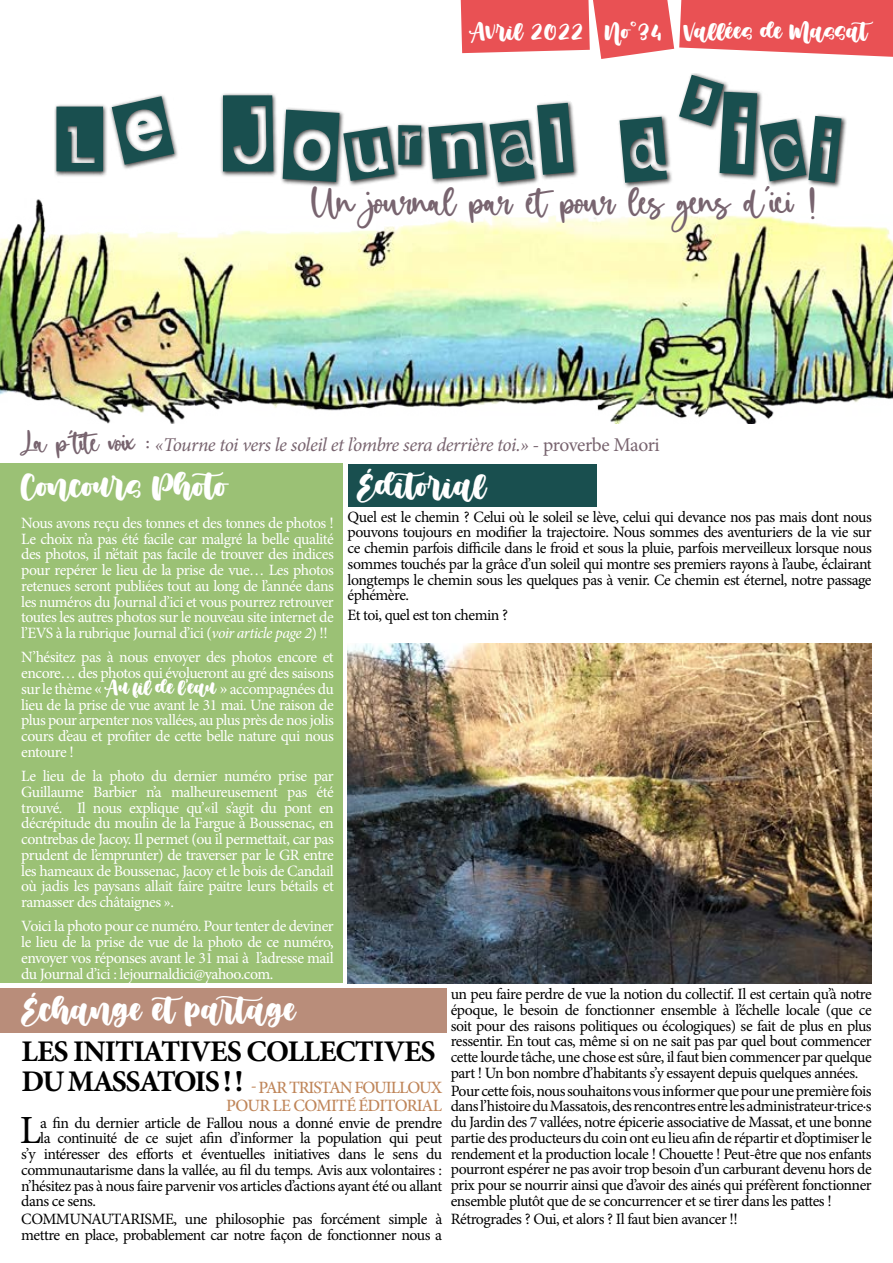
<style>
.page{position:relative;width:893px;height:1263px;background:#fff}
.page>*{position:absolute;margin:0;border:0;box-sizing:border-box;transform-origin:0 0}
.t1{font:97.5px "Earwig Factory";color:#194f4f}
.t2{font:49.5px "Birdlove";letter-spacing:-.03em;color:#78646f}
.t3{font:40.05px "Minion Pro";color:#000}
.t4{font:30px "Muthiara Demo Version";color:#fff}
.t5{font:700 30px "Minion Pro";letter-spacing:-.03em;color:#000}
.t6{font:21px "Muthiara Demo Version";color:#fff}
.t7{font:italic 19.5px "Minion Pro";letter-spacing:-.025em;color:#78646f}
.t8{font:500 17.25px/18px "Minion Pro";letter-spacing:-.06em;color:#bf8559;text-align:right}
.t9{font:15.75px/15.8px "Minion Pro";letter-spacing:-.03em;color:#000;text-align:justify}
.t10{font:15.75px/15.8px "Minion Pro";letter-spacing:-.03em;color:#fff;text-align:justify}
.s1{font-family:"Birdlove";font-style:normal;font-size:37.5px}
.s2{font-style:normal}
.s3{font-style:italic}
.s4{font-size:18px}
.s5{font-family:"Muthiara Demo Version";font-size:18px}
</style>
<div class="page">
<img style="left:0;top:199px;width:893px;height:224px">
<div style="left:55px;top:73px;width:793px;height:115px;background:#000;opacity:.75"></div>
<div style="left:348px;top:464px;width:249px;height:42px;background:#194f4f"></div>
<div style="left:0;top:463px;width:342px;height:519px;background:#9bc175"></div>
<svg style="left:461px;top:0;width:432px;height:59px;background:#ec6b6e"></svg>
<img style="left:348px;top:643px;width:524px;height:340px">
<div style="left:0;top:988px;width:446px;height:45px;background:#b98d7a"></div>
<h3 class="t6" style="left:469px;top:19px;width:414px">Avril 2022 No°34 Vallées de Massat</h3>
<h1 class="t1" style="left:51px;top:72px;width:793px">LE JOURNAL D’ICI</h1>
<h2 class="t2" style="left:312px;top:181px;width:505px">Un journal par et pour les gens d’ici !</h2>
<p class="t7" style="left:21px;top:431px;width:640px"><span class="s1">La p’tite voix :</span> «Tourne toi vers le soleil et l’ombre sera derrière toi.» <span class="s2">- proverbe Maori</span></p>
<h3 class="t4" style="left:21px;top:469px;width:216px">Concours Photo</h3>
<h3 class="t4" style="left:357px;top:469px;width:130px">Éditorial</h3>
<p class="t10" style="left:21px;top:515px;width:314px">Nous avons reçu des tonnes et des tonnes de photos !<br>Le choix n’a pas été facile car malgré la belle qualité des photos, il n’était pas facile de trouver des indices pour repérer le lieu de la prise de vue… Les photos retenues seront publiées tout au long de l’année dans les numéros du Journal d’ici et vous pourrez retrouver toutes les autres photos sur le nouveau site internet de l’EVS à la rubrique Journal d’ici (<span class="s3">voir article page 2</span>) !!</p>
<p class="t10" style="left:21px;top:650px;width:314px">N’hésitez pas à nous envoyer des photos encore et encore… des photos qui évolueront au gré des saisons sur le thème <span class="s4">«</span> <span class="s5">Au fil de l’eau</span> <span class="s4">»</span> accompagnées du lieu de la prise de vue avant le 31 mai. Une raison de plus pour arpenter nos vallées, au plus près de nos jolis cours d’eau et profiter de cette belle nature qui nous entoure !</p>
<p class="t10" style="left:21px;top:768px;width:314px">Le lieu de la photo du dernier numéro prise par Guillaume Barbier n’a malheureusement pas été trouvé. Il nous explique qu’«il s’agit du pont en décrépitude du moulin de la Fargue à Boussenac, en contrebas de Jacoy. Il permet (ou il permettait, car pas prudent de l’emprunter) de traverser par le GR entre les hameaux de Boussenac, Jacoy et le bois de Candail où jadis les paysans allait faire paitre leurs bétails et ramasser des châtaignes ».</p>
<p class="t10" style="left:21px;top:919px;width:314px">Voici la photo pour ce numéro. Pour tenter de deviner le lieu de la prise de vue de la photo de ce numéro, envoyer vos réponses avant le 31 mai à l’adresse mail du Journal d’ici : lejournaldici@yahoo.com.</p>
<p class="t9" style="left:348px;top:509px;width:526px">Quel est le chemin ? Celui où le soleil se lève, celui qui devance nos pas mais dont nous pouvons toujours en modifier la trajectoire. Nous sommes des aventuriers de la vie sur ce chemin parfois difficile dans le froid et sous la pluie, parfois merveilleux lorsque nous sommes touchés par la grâce d’un soleil qui montre ses premiers rayons à l’aube, éclairant longtemps le chemin sous les quelques pas à venir. Ce chemin est éternel, notre passage éphémère.</p>
<p class="t9" style="left:348px;top:607px;width:162px">Et toi, quel est ton chemin ?</p>
<h3 class="t4" style="left:21px;top:993px;width:276px">Échange etpartage</h3>
<h3 class="t5" style="left:21px;top:1030px;width:416px">LES INITIATIVES COLLECTIVES</h3>
<p class="t8" style="left:21px;top:1079px;width:422px"><sup>DU</sup> <sup>MASSATOIS</sup> <sup>!</sup> <sup>!</sup> - PAR TRISTAN FOUILLOUX<br>POUR LE COMITÉ ÉDITORIAL</p>
<h3 class="t3" style="left:20px;top:1104px;width:23px">L</h3>
<p class="t9" style="left:40px;top:1115px;width:404px">a fin du dernier article de Fallou nous a donné envie de prendre</p>
<p class="t9" style="left:40px;top:1130px;width:404px">la continuité de ce sujet afin d’informer la population qui peut</p>
<p class="t9" style="left:21px;top:1146px;width:422px">s’y intéresser des efforts et éventuelles initiatives dans le sens du</p>
<p class="t9" style="left:21px;top:1162px;width:422px">communautarisme dans la vallée, au fil du temps. Avis aux volontaires :</p>
<p class="t9" style="left:21px;top:1178px;width:422px">n’hésitez pas à nous faire parvenir vos articles d’actions ayant été ou allant</p>
<p class="t9" style="left:21px;top:1193px;width:76px">dans ce sens.</p>
<p class="t9" style="left:21px;top:1211px;width:422px">COMMUNAUTARISME, une philosophie pas forcément simple à mettre en place, probablement car notre façon de fonctionner nous a</p>
<p class="t9" style="left:451px;top:986px;width:422px">un peu faire perdre de vue la notion du collectif. Il est certain qu’à notre époque, le besoin de fonctionner ensemble à l’échelle locale (que ce soit pour des raisons politiques ou écologiques) se fait de plus en plus ressentir. En tout cas, même si on ne sait pas par quel bout commencer cette lourde tâche, une chose est sûre, il faut bien commencer par quelque part ! Un bon nombre d’habitants s’y essayent depuis quelques années.</p>
<p class="t9" style="left:451px;top:1083px;width:423px">Pour cette fois, nous souhaitons vous informer que pour une première fois dans l’histoire du Massatois, des rencontres entre les administrateur·trice·s du Jardin des 7 vallées, notre épicerie associative de Massat, et une bonne partie des producteurs du coin ont eu lieu afin de répartir et d’optimiser le rendement et la production locale ! Chouette ! Peut-être que nos enfants pourront espérer ne pas avoir trop besoin d’un carburant devenu hors de prix pour se nourrir ainsi que d’avoir des ainés qui préfèrent fonctionner ensemble plutôt que de se concurrencer et se tirer dans les pattes !</p>
<p class="t9" style="left:451px;top:1211px;width:289px">Rétrogrades ? Oui, et alors ? Il faut bien avancer !!</p>
</div>
